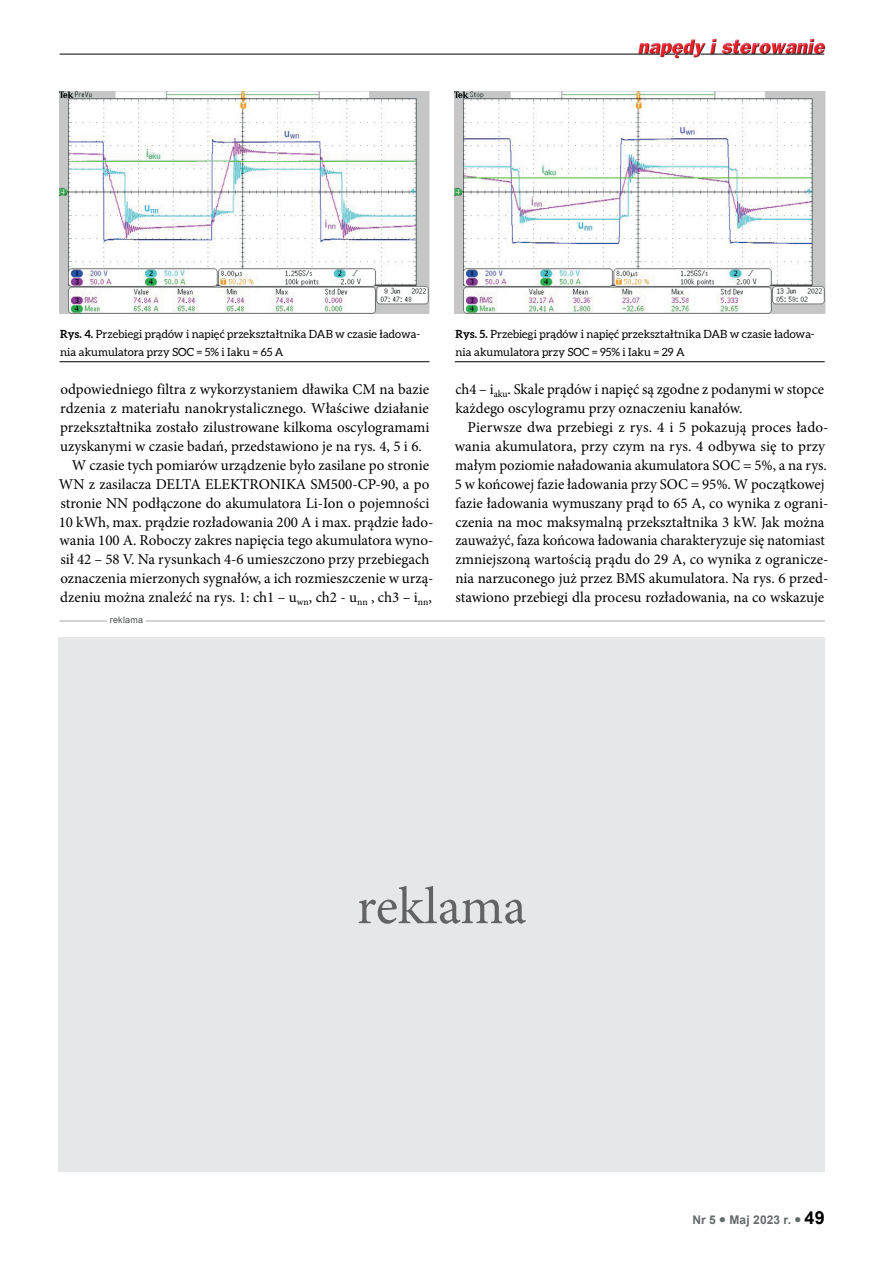
<style>
.page{position:relative;width:893px;height:1263px;background:#fff}
.page>*{position:absolute;margin:0;border:0;box-sizing:border-box;transform-origin:0 0}
.t1{font:52.5px "Minion Pro";letter-spacing:-.005em;color:#636366}
.t2{font:15px/18.9px "Minion Pro";color:#000001}
.t3{font:700 12px "Arial";letter-spacing:.015em;color:#656a6a}
.t4{font:11.25px/18.9px "Aleo";letter-spacing:.005em;color:#000001}
.t5{font:9px "Arial";letter-spacing:.02em;color:#4f5253}
.s1{font-weight:700}
.s2{font-size:18px;color:#000001}
</style>
<div class="page">
<img style="left:636px;top:38px;width:190px;height:21px">
<hr style="left:60px;top:54px;width:600px;height:1px;background:#000001">
<svg style="left:665px;top:54px;width:28px;height:1px"></svg>
<hr style="left:700px;top:54px;width:124px;height:1px;background:#000001">
<hr style="left:60px;top:621px;width:765px;height:1px;background:#a8abaa">
<div style="left:107px;top:616px;width:39px;height:10px;background:#fff"></div>
<hr style="left:60px;top:361px;width:369px;height:1px;background:#000001">
<hr style="left:455px;top:361px;width:370px;height:1px;background:#000001">
<img style="left:60px;top:92px;width:370px;height:222px">
<img style="left:455px;top:92px;width:370px;height:222px">
<div style="left:58px;top:637px;width:767px;height:534px;background:#e6e7e9"></div>
<p class="t4" style="left:60px;top:325px;width:362px"><span class="s1">Rys. 4.</span> Przebiegi prądów i napięć przekształtnika DAB w czasie ładowa&shy;nia akumulatora przy SOC = 5% i Iaku = 65 A</p>
<p class="t4" style="left:455px;top:325px;width:361px"><span class="s1">Rys. 5.</span> Przebiegi prądów i napięć przekształtnika DAB w czasie ładowa&shy;nia akumulatora przy SOC = 95% i Iaku = 29 A</p>
<p class="t2" style="left:455px;top:380px;width:370px">ch4 – i<sub>aku</sub>. Skale prądów i napięć są zgodne z podanymi w stopce każdego oscylogramu przy oznaczeniu kanałów.</p>
<p class="t2" style="left:455px;top:418px;width:375px;text-indent:13px">Pierwsze dwa przebiegi z rys. 4 i 5 pokazują proces łado&shy;wania akumulatora, przy czym na rys. 4 odbywa się to przy małym poziomie naładowania akumulatora SOC = 5%, a na rys.<br>5 w końcowej fazie ładowania przy SOC = 95%. W początkowej fazie ładowania wymuszany prąd to 65 A, co wynika z ograni&shy;czenia na moc maksymalną przekształtnika 3 kW. Jak można zauważyć, faza końcowa ładowania charakteryzuje się natomiast zmniejszoną wartością prądu do 29 A, co wynika z ogranicze&shy;nia narzuconego już przez BMS akumulatora. Na rys. 6 przed&shy;stawiono przebiegi dla procesu rozładowania, na co wskazuje</p>
<p class="t2" style="left:60px;top:380px;width:370px">odpowiedniego filtra z wykorzystaniem dławika CM na bazie</p>
<p class="t2" style="left:60px;top:399px;width:370px">rdzenia z materiału nanokrystalicznego. Właściwe działanie</p>
<p class="t2" style="left:60px;top:418px;width:371px">przekształtnika zostało zilustrowane kilkoma oscylogramami</p>
<p class="t2" style="left:60px;top:437px;width:363px">uzyskanymi w czasie badań, przedstawiono je na rys. 4, 5 i 6.</p>
<p class="t2" style="left:72px;top:456px;width:359px">W czasie tych pomiarów urządzenie było zasilane po stronie</p>
<p class="t2" style="left:59px;top:475px;width:372px">WN z zasilacza DELTA ELEKTRONIKA SM500-CP-90, a po</p>
<p class="t2" style="left:60px;top:493px;width:370px">stronie NN podłączone do akumulatora Li-Ion o pojemności</p>
<p class="t2" style="left:59px;top:512px;width:376px">10 kWh, max. prądzie rozładowania 200 A i max. prądzie łado-</p>
<p class="t2" style="left:60px;top:531px;width:375px">wania 100 A. Roboczy zakres napięcia tego akumulatora wyno-</p>
<p class="t2" style="left:60px;top:550px;width:370px">sił 42 – 58 V. Na rysunkach 4-6 umieszczono przy przebiegach</p>
<p class="t2" style="left:60px;top:569px;width:375px">oznaczenia mierzonych sygnałów, a ich rozmieszczenie w urzą-</p>
<p class="t2" style="left:60px;top:588px;width:373px">dzeniu można znaleźć na rys. 1: ch1 – u<sub>wn</sub>, ch2 - u<sub>nn</sub> , ch3 – i<sub>nn</sub>,</p>
<p class="t5" style="left:110px;top:614px;width:35px">reklama</p>
<h1 class="t1" style="left:357px;top:871px;width:171px">reklama</h1>
<p class="t3" style="left:692px;top:1212px;width:134px">Nr 5 ● Maj 2023 r. ● <span class="s2">49</span></p>
</div>
